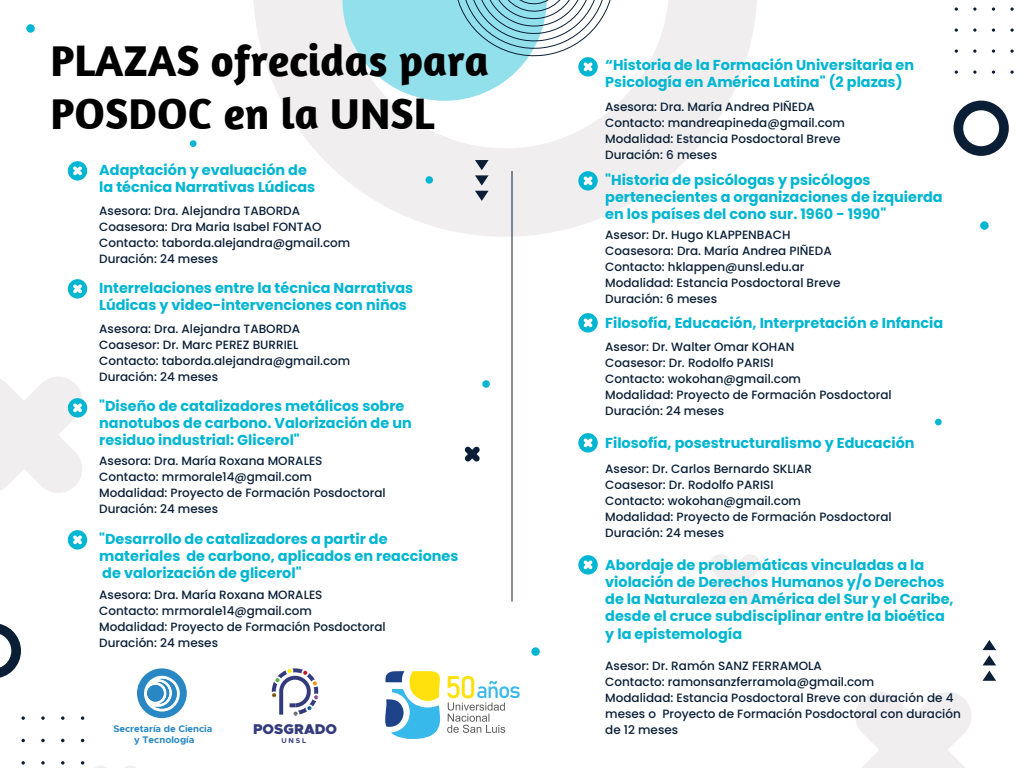
<style>
.page{position:relative;width:1024px;height:768px;background:#fff}
.page>*{position:absolute;margin:0;border:0;box-sizing:border-box;transform-origin:0 0}
.t1{font:700 44.2px/53px "Amaranth";color:#000}
.t2{font:700 14.4px/17.3px "Poppins";color:#00b6d2}
.t3{font:900 14.3px "Metropolis";color:#343b7c}
.t4{font:500 12px/16px "Poppins";color:#0a1f36}
.t5{font:700 9.6px/11.5px "Metropolis";letter-spacing:-.005em;color:#2988c3;text-align:center}
.t6{font:700 7px "Metropolis";color:#343b7c}
</style>
<div class="page">
<svg style="left:254px;top:0;width:503px;height:237px;fill:#f0eeef"></svg>
<svg style="left:465px;top:446px;width:15px;height:16px"></svg>
<svg style="left:710px;top:554px;width:51px;height:51px"></svg>
<svg style="left:855px;top:692px;width:116px;height:76px"></svg>
<svg style="left:21px;top:716px;width:4px;height:4px"></svg>
<svg style="left:21px;top:739px;width:4px;height:3px"></svg>
<svg style="left:21px;top:761px;width:4px;height:4px"></svg>
<svg style="left:41px;top:716px;width:4px;height:4px"></svg>
<svg style="left:41px;top:739px;width:4px;height:3px"></svg>
<svg style="left:41px;top:761px;width:4px;height:4px"></svg>
<svg style="left:61px;top:716px;width:4px;height:4px"></svg>
<svg style="left:61px;top:739px;width:4px;height:3px"></svg>
<svg style="left:61px;top:761px;width:4px;height:4px"></svg>
<svg style="left:81px;top:716px;width:3px;height:4px"></svg>
<svg style="left:81px;top:761px;width:55px;height:7px"></svg>
<svg style="left:955px;top:7px;width:3px;height:4px"></svg>
<svg style="left:955px;top:28px;width:3px;height:4px"></svg>
<svg style="left:955px;top:49px;width:3px;height:4px"></svg>
<svg style="left:955px;top:70px;width:3px;height:4px"></svg>
<svg style="left:973px;top:7px;width:4px;height:4px"></svg>
<svg style="left:973px;top:28px;width:4px;height:4px"></svg>
<svg style="left:973px;top:49px;width:4px;height:4px"></svg>
<svg style="left:973px;top:70px;width:4px;height:4px"></svg>
<svg style="left:992px;top:7px;width:3px;height:4px"></svg>
<svg style="left:992px;top:28px;width:3px;height:4px"></svg>
<svg style="left:992px;top:49px;width:3px;height:4px"></svg>
<svg style="left:992px;top:70px;width:3px;height:4px"></svg>
<svg style="left:1010px;top:7px;width:4px;height:4px"></svg>
<svg style="left:1010px;top:28px;width:4px;height:4px"></svg>
<svg style="left:1010px;top:49px;width:4px;height:4px"></svg>
<svg style="left:1010px;top:70px;width:4px;height:4px"></svg>
<div style="left:190px;top:140px;width:7px;height:7px;background:#00b6d2;border-radius:50%"></div>
<div style="left:935px;top:419px;width:7px;height:6px;background:#00b6d2;border-radius:50%"></div>
<svg style="left:482px;top:380px;width:8px;height:8px"></svg>
<svg style="left:425px;top:176px;width:8px;height:8px"></svg>
<svg style="left:475px;top:160px;width:14px;height:41px"></svg>
<svg style="left:983px;top:671px;width:13px;height:10px"></svg>
<svg style="left:983px;top:640px;width:13px;height:25px"></svg>
<div style="left:26px;top:24px;width:9px;height:9px;background:#00b6d2;border-radius:50%"></div>
<div style="left:980px;top:221px;width:9px;height:9px;background:#00b6d2;border-radius:50%"></div>
<div style="left:531px;top:647px;width:9px;height:9px;background:#00b6d2;border-radius:50%"></div>
<svg style="left:954px;top:101px;width:55px;height:55px"></svg>
<svg style="left:0;top:624px;width:21px;height:54px"></svg>
<div style="left:68px;top:161px;width:19px;height:20px;background:#00b6d2;border-radius:50%"></div>
<svg style="left:73px;top:166px;width:9px;height:9px"></svg>
<div style="left:68px;top:279px;width:19px;height:20px;background:#00b6d2;border-radius:50%"></div>
<svg style="left:73px;top:284px;width:9px;height:9px"></svg>
<div style="left:68px;top:398px;width:19px;height:20px;background:#00b6d2;border-radius:50%"></div>
<svg style="left:0;top:377px;width:85px;height:116px"></svg>
<div style="left:68px;top:530px;width:19px;height:20px;background:#00b6d2;border-radius:50%"></div>
<svg style="left:73px;top:535px;width:9px;height:9px"></svg>
<svg style="left:342px;top:0;width:277px;height:101px"></svg>
<div style="left:578px;top:171px;width:20px;height:20px;background:#00b6d2;border-radius:50%"></div>
<svg style="left:583px;top:176px;width:10px;height:9px"></svg>
<svg style="left:578px;top:313px;width:20px;height:20px"></svg>
<svg style="left:583px;top:318px;width:10px;height:9px"></svg>
<svg style="left:578px;top:433px;width:20px;height:20px"></svg>
<svg style="left:583px;top:438px;width:10px;height:9px"></svg>
<svg style="left:578px;top:555px;width:20px;height:20px"></svg>
<svg style="left:583px;top:560px;width:10px;height:9px"></svg>
<hr style="left:512px;top:171px;width:1px;height:431px;background:#0a1f36">
<svg style="left:385px;top:671px;width:55px;height:68px"></svg>
<svg style="left:447px;top:676px;width:73px;height:57px"></svg>
<svg style="left:272px;top:668px;width:46px;height:48px"></svg>
<div style="left:137px;top:668px;width:50px;height:50px;background:#2988c3;border-radius:50%"></div>
<svg style="left:144px;top:676px;width:36px;height:36px"></svg>
<h1 class="t1" style="left:51px;top:33px;width:440px">PLAZAS ofrecidas para<br>POSDOC en la UNSL</h1>
<p class="t2" style="left:99px;top:161px;width:217px">Adaptación y evaluación de la técnica Narrativas Lúdicas</p>
<p class="t4" style="left:99px;top:203px;width:253px">Asesora: Dra. Alejandra TABORDA<br>Coasesora: Dra Maria Isabel FONTAO<br>Contacto: taborda.alejandra@gmail.com<br>Duración: 24 meses</p>
<p class="t2" style="left:99px;top:279px;width:316px">Interrelaciones entre la técnica Narrativas<br>Lúdicas y video-intervenciones con niños</p>
<p class="t4" style="left:99px;top:321px;width:253px">Asesora: Dra. Alejandra TABORDA<br>Coasesor: Dr. Marc PEREZ BURRIEL<br>Contacto: taborda.alejandra@gmail.com<br>Duración: 24 meses</p>
<p class="t2" style="left:99px;top:397px;width:314px">"Diseño de catalizadores metálicos sobre nanotubos de carbono. Valorización de un residuo industrial: Glicerol"</p>
<p class="t4" style="left:99px;top:453px;width:288px">Asesora: Dra. María Roxana MORALES<br>Contacto: mrmorale14@gmail.com<br>Modalidad: Proyecto de Formación Posdoctoral Duración: 24 meses</p>
<p class="t2" style="left:99px;top:530px;width:361px">"Desarrollo de catalizadores a partir de materiales de carbono, aplicados en reacciones de valorización de glicerol"</p>
<p class="t4" style="left:99px;top:587px;width:288px">Asesora: Dra. María Roxana MORALES<br>Contacto: mrmorale14@gmail.com<br>Modalidad: Proyecto de Formación Posdoctoral Duración: 24 meses</p>
<p class="t5" style="left:113px;top:723px;width:101px">Secretaría de Ciencia y Tecnología</p>
<p class="t3" style="left:253px;top:720px;width:86px">POSGRADO</p>
<p class="t6" style="left:281px;top:737px;width:26px">U N S L</p>
<p class="t2" style="left:605px;top:56px;width:310px">“Historia de la Formación Universitaria en<br>Psicología en América Latina" (2 plazas)</p>
<p class="t4" style="left:605px;top:99px;width:241px">Asesora: Dra. María Andrea PIÑEDA<br>Contacto: mandreapineda@gmail.com<br>Modalidad: Estancia Posdoctoral Breve<br>Duración: 6 meses</p>
<p class="t2" style="left:605px;top:171px;width:339px">"Historia de psicólogas y psicólogos pertenecientes a organizaciones de izquierda en los países del cono sur. 1960 - 1990"</p>
<p class="t4" style="left:605px;top:227px;width:237px">Asesor: Dr. Hugo KLAPPENBACH<br>Coasesora: Dra. María Andrea PIÑEDA<br>Contacto: hklappen@unsl.edu.ar<br>Modalidad: Estancia Posdoctoral Breve<br>Duración: 6 meses</p>
<p class="t2" style="left:605px;top:314px;width:339px">Filosofía, Educación, Interpretación e Infancia</p>
<p class="t4" style="left:605px;top:339px;width:288px">Asesor: Dr. Walter Omar KOHAN<br>Coasesor: Dr. Rodolfo PARISI<br>Contacto: wokohan@gmail.com<br>Modalidad: Proyecto de Formación Posdoctoral<br>Duración: 24 meses</p>
<p class="t2" style="left:605px;top:434px;width:311px">Filosofía, posestructuralismo y Educación</p>
<p class="t4" style="left:605px;top:461px;width:288px">Asesor: Dr. Carlos Bernardo SKLIAR<br>Coasesor: Dr. Rodolfo PARISI<br>Contacto: wokohan@gmail.com<br>Modalidad: Proyecto de Formación Posdoctoral<br>Duración: 24 meses</p>
<p class="t2" style="left:605px;top:556px;width:350px">Abordaje de problemáticas vinculadas a la violación de Derechos Humanos y/o Derechos de la Naturaleza en América del Sur y el Caribe, desde el cruce subdisciplinar entre la bioética y la epistemología</p>
<p class="t4" style="left:605px;top:658px;width:357px">Asesor: Dr. Ramón SANZ FERRAMOLA<br>Contacto: ramonsanzferramola@gmail.com<br>Modalidad: Estancia Posdoctoral Breve con duración de 4 meses o Proyecto de Formación Posdoctoral con duración de 12 meses</p>
</div>
